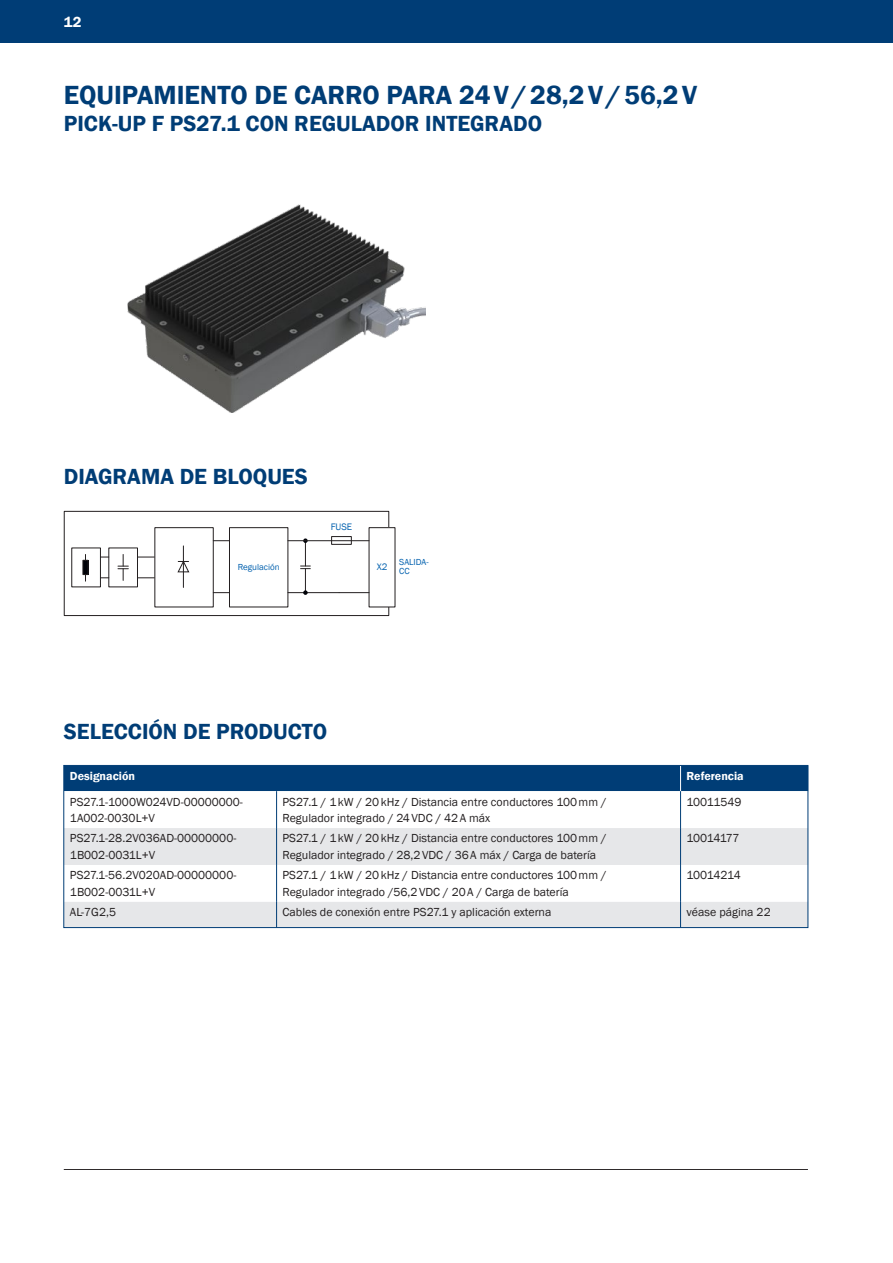
<style>
.page{position:relative;width:893px;height:1263px;background:#fff}
.page>*{position:absolute;margin:0;border:0;box-sizing:border-box;transform-origin:0 0}
.t1{font:600 27px "Franklin Gothic";color:#003d76}
.t2{font:600 22.5px "Franklin Gothic";color:#003d76}
.t3{font:600 15px "Franklin Gothic";color:#fff}
.t4{font:12px/16.5px "Franklin Gothic";color:#231f20}
.t5{font:600 12px "Franklin Gothic";color:#fff}
.t6{font:12px "Franklin Gothic";letter-spacing:-.03em;color:#231f20}
.t7{font:9.75px "Franklin Gothic";color:#0160ae}
.t8{font:9px/9px "Franklin Gothic";color:#0160ae}
</style>
<div class="page">
<div style="left:0;top:0;width:893px;height:43px;background:#003d76"></div>
<hr style="left:64px;top:1169px;width:744px;height:1px;background:#231f20">
<img style="left:128px;top:204px;width:297px;height:208px">
<div style="left:64px;top:511px;width:325px;height:105px;border:1px solid #231f20"></div>
<div style="left:369px;top:528px;width:26px;height:79px;background:#fff"></div>
<div style="left:229px;top:527px;width:59px;height:80px;border:1px solid #231f20"></div>
<hr style="left:288px;top:592px;width:51px;height:1px;background:#231f20">
<svg style="left:300px;top:538px;width:11px;height:57px"></svg>
<hr style="left:339px;top:592px;width:30px;height:1px;background:#231f20">
<svg style="left:177px;top:560px;width:12px;height:12px"></svg>
<hr style="left:183px;top:546px;width:1px;height:41px;background:#231f20">
<svg style="left:213px;top:540px;width:16px;height:1px"></svg>
<svg style="left:213px;top:592px;width:16px;height:1px"></svg>
<svg style="left:118px;top:554px;width:10px;height:26px"></svg>
<div style="left:83px;top:560px;width:5px;height:14px;background:#000208"></div>
<div style="left:83px;top:560px;width:5px;height:15px;border:1px solid #231f20"></div>
<svg style="left:137px;top:557px;width:17px;height:1px"></svg>
<svg style="left:137px;top:577px;width:17px;height:1px"></svg>
<svg style="left:333px;top:541px;width:17px;height:1px"></svg>
<div style="left:331px;top:536px;width:21px;height:9px;border:1px solid #231f20"></div>
<hr style="left:288px;top:540px;width:81px;height:1px;background:#231f20">
<svg style="left:66px;top:828px;width:740px;height:98px;fill:#e6e7e9"></svg>
<div style="left:66px;top:767px;width:740px;height:24px;background:#003d76"></div>
<hr style="left:276px;top:791px;width:1px;height:37px;background:#003d76">
<hr style="left:680px;top:791px;width:1px;height:37px;background:#003d76">
<hr style="left:276px;top:828px;width:1px;height:37px;background:#003d76">
<hr style="left:680px;top:828px;width:1px;height:37px;background:#003d76">
<hr style="left:276px;top:865px;width:1px;height:37px;background:#003d76">
<hr style="left:680px;top:865px;width:1px;height:37px;background:#003d76">
<svg style="left:276px;top:902px;width:1px;height:24px"></svg>
<svg style="left:680px;top:902px;width:1px;height:24px"></svg>
<div style="left:64px;top:765px;width:744px;height:163px;border:1px solid #003d76"></div>
<p class="t3" style="left:64px;top:12px;width:19px">12</p>
<h1 class="t1" style="left:64px;top:78px;width:635px">EQUIPAMIENTO DE CARRO PARA 24V/28,2V/56,2V</h1>
<h2 class="t2" style="left:64px;top:110px;width:480px">PICK-UP F PS27.1 CON REGULADOR INTEGRADO</h2>
<h2 class="t2" style="left:64px;top:462px;width:246px">DIAGRAMA DE BLOQUES</h2>
<p class="t7" style="left:331px;top:521px;width:23px">FUSE</p>
<p class="t8" style="left:238px;top:563px;width:43px">Regulación</p>
<p class="t7" style="left:377px;top:560px;width:12px">X2</p>
<p class="t8" style="left:399px;top:558px;width:31px">SALIDA-<br>CC</p>
<h2 class="t2" style="left:64px;top:717px;width:265px">SELECCIÓN DE PRODUCTO</h2>
<p class="t5" style="left:70px;top:769px;width:67px">Designación</p>
<p class="t5" style="left:687px;top:769px;width:59px">Referencia</p>
<p class="t4" style="left:70px;top:793px;width:174px">PS27.1-1000W024VD-00000000-<br>1A002-0030L+V</p>
<p class="t4" style="left:283px;top:793px;width:325px">PS27.1 / 1kW / 20kHz / Distancia entre conductores 100mm /<br>Regulador integrado / 24VDC / 42A máx</p>
<p class="t4" style="left:687px;top:793px;width:57px">10011549</p>
<p class="t4" style="left:70px;top:830px;width:168px">PS27.1-28.2V036AD-00000000-<br>1B002-0031L+V</p>
<p class="t4" style="left:283px;top:830px;width:325px">PS27.1 / 1kW / 20kHz / Distancia entre conductores 100mm /<br>Regulador integrado / 28,2VDC / 36A máx / Carga de batería</p>
<p class="t6" style="left:687px;top:831px;width:55px">10014177</p>
<p class="t4" style="left:70px;top:867px;width:168px">PS27.1-56.2V020AD-00000000-<br>1B002-0031L+V</p>
<p class="t4" style="left:283px;top:867px;width:325px">PS27.1 / 1kW / 20kHz / Distancia entre conductores 100mm /<br>Regulador integrado /56,2VDC / 20A / Carga de batería</p>
<p class="t6" style="left:687px;top:868px;width:56px">10014214</p>
<p class="t4" style="left:70px;top:904px;width:48px">AL-7G2,5</p>
<p class="t4" style="left:283px;top:904px;width:270px">Cables de conexión entre PS27.1 y aplicación externa</p>
<p class="t4" style="left:687px;top:904px;width:86px">véase página 22</p>
</div>
